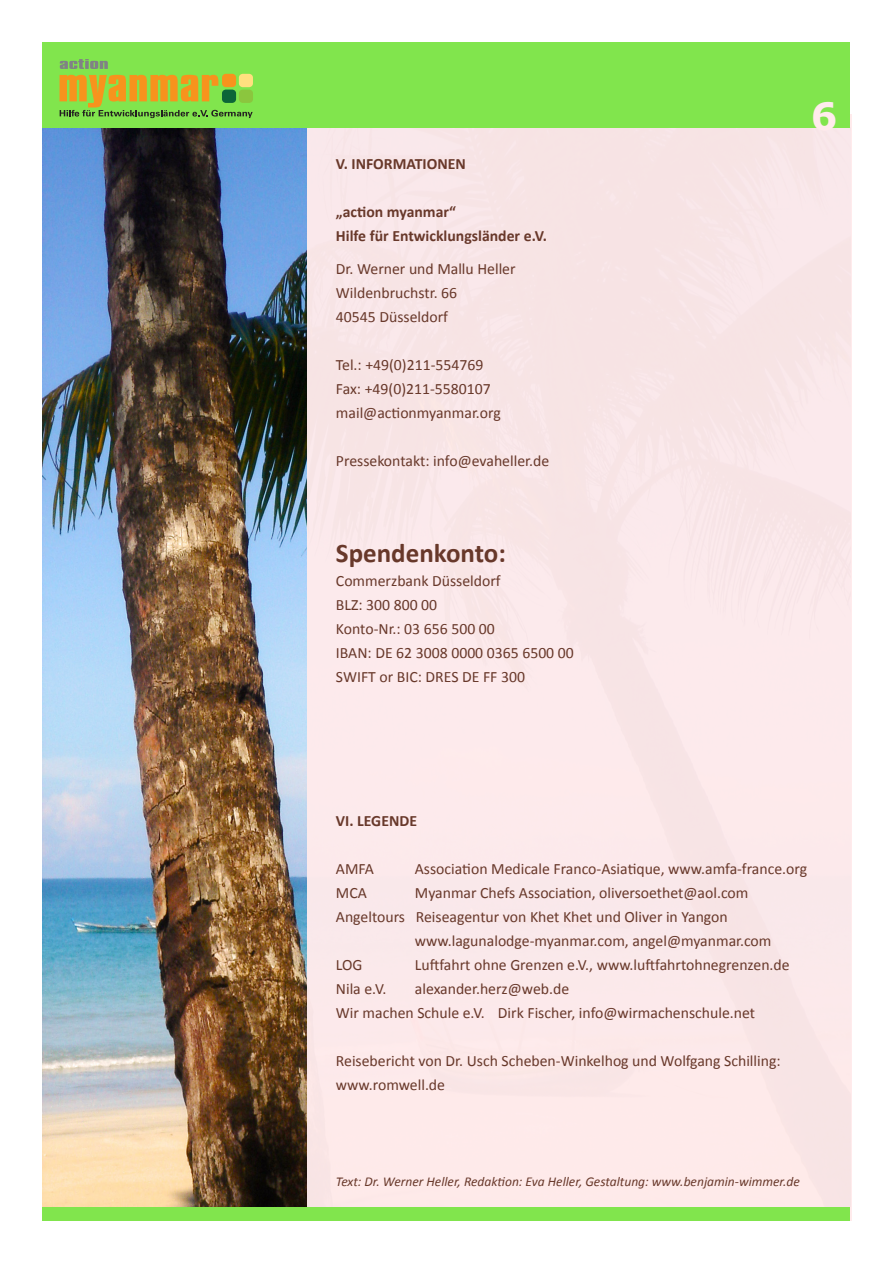
<style>
.page{position:relative;width:893px;height:1263px;background:#fff}
.page>*{position:absolute;margin:0;border:0;box-sizing:border-box;transform-origin:0 0}
.t1{font:700 37.5px "Verdana";color:#ffebec}
.t2{font:700 27px "Calibri";color:#68382a}
.t3{font:15.75px "Calibri";color:#68382a}
.t4{font:700 15.75px "Calibri";color:#68382a}
.t5{font:italic 13.5px "Calibri";color:#68382a}
</style>
<div class="page">
<img style="left:43px;top:128px;width:264px;height:1079px">
<div style="left:307px;top:114px;width:544px;height:1106px;background:#ffebec"></div>
<div style="left:43px;top:43px;width:807px;height:85px;background:#81e54d"></div>
<div style="left:43px;top:1207px;width:807px;height:13px;background:#81e54d"></div>
<div style="left:222px;top:74px;width:14px;height:13px;background:#f7931d;border-radius:4px"></div>
<svg style="left:60px;top:75px;width:193px;height:43px"></svg>
<svg style="left:60px;top:59px;width:48px;height:10px"></svg>
<p class="t4" style="left:336px;top:154px;width:131px">V. INFORMATIONEN</p>
<p class="t4" style="left:336px;top:202px;width:122px">„action myanmar“</p>
<p class="t4" style="left:336px;top:226px;width:212px">Hilfe für Entwicklungsländer e.V.</p>
<p class="t3" style="left:336px;top:258px;width:181px">Dr. Werner und Mallu Heller</p>
<p class="t3" style="left:336px;top:282px;width:123px">Wildenbruchstr. 66</p>
<p class="t3" style="left:336px;top:306px;width:114px">40545 Düsseldorf</p>
<p class="t3" style="left:336px;top:354px;width:149px">Tel.: +49(0)211-554769</p>
<p class="t3" style="left:336px;top:378px;width:156px">Fax: +49(0)211-5580107</p>
<p class="t3" style="left:336px;top:402px;width:166px">mail@actionmyanmar.org</p>
<p class="t3" style="left:336px;top:450px;width:215px">Pressekontakt: info@evaheller.de</p>
<p class="t2" style="left:336px;top:535px;width:171px">Spendenkonto:</p>
<p class="t3" style="left:336px;top:570px;width:166px">Commerzbank Düsseldorf</p>
<p class="t3" style="left:336px;top:594px;width:103px">BLZ: 300 800 00</p>
<p class="t3" style="left:336px;top:618px;width:160px">Konto-Nr.: 03 656 500 00</p>
<p class="t3" style="left:336px;top:642px;width:239px">IBAN: DE 62 3008 0000 0365 6500 00</p>
<p class="t3" style="left:336px;top:666px;width:191px">SWIFT or BIC: DRES DE FF 300</p>
<p class="t1" style="left:811px;top:89px;width:28px">6</p>
<p class="t4" style="left:336px;top:810px;width:83px">VI. LEGENDE</p>
<p class="t3" style="left:336px;top:858px;width:40px">AMFA</p>
<p class="t3" style="left:415px;top:858px;width:394px">Association Medicale Franco-Asiatique, www.amfa-france.org</p>
<p class="t3" style="left:336px;top:882px;width:32px">MCA</p>
<p class="t3" style="left:415px;top:882px;width:335px">Myanmar Chefs Association, oliversoethet@aol.com</p>
<p class="t3" style="left:336px;top:906px;width:393px">Angeltours Reiseagentur von Khet Khet und Oliver in Yangon</p>
<p class="t3" style="left:415px;top:930px;width:358px">www.lagunalodge-myanmar.com, angel@myanmar.com</p>
<p class="t3" style="left:336px;top:954px;width:28px">LOG</p>
<p class="t3" style="left:415px;top:954px;width:376px">Luftfahrt ohne Grenzen e.V., www.luftfahrtohnegrenzen.de</p>
<p class="t3" style="left:336px;top:978px;width:52px">Nila e.V.</p>
<p class="t3" style="left:415px;top:978px;width:156px">alexander.herz@web.de</p>
<p class="t3" style="left:336px;top:1002px;width:421px">Wir machen Schule e.V. Dirk Fischer, info@wirmachenschule.net</p>
<p class="t3" style="left:336px;top:1050px;width:446px">Reisebericht von Dr. Usch Scheben-Winkelhog und Wolfgang Schilling:</p>
<p class="t3" style="left:336px;top:1074px;width:111px">www.romwell.de</p>
<p class="t5" style="left:336px;top:1172px;width:465px">Text: Dr. Werner Heller, Redaktion: Eva Heller, Gestaltung: www.benjamin-wimmer.de</p>
</div>
